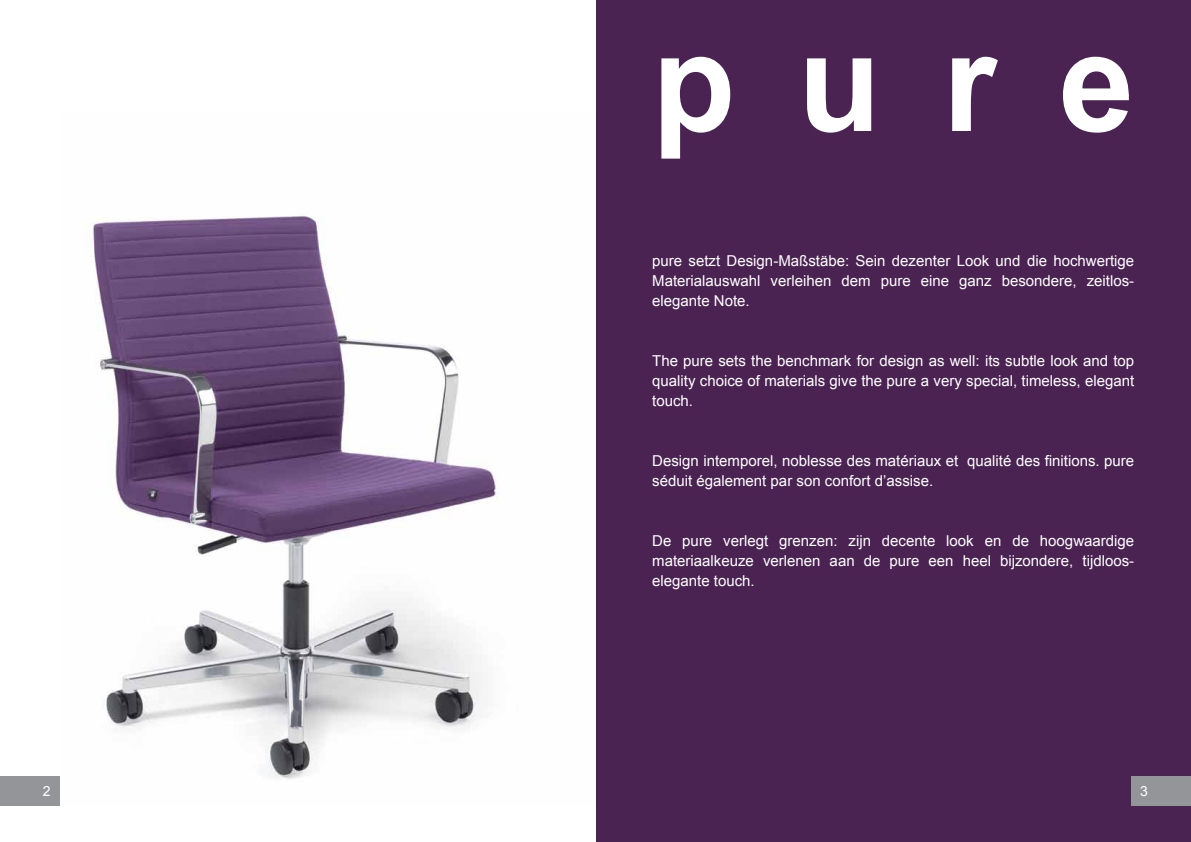
<style>
.page{position:relative;width:1191px;height:842px;background:#fff}
.page>*{position:absolute;margin:0;border:0;box-sizing:border-box;transform-origin:0 0}
.t1{font:700 140px "Arial";color:#fff}
.t2{font:15px/20px "Arial";color:#fff;text-align:justify}
.t3{font:14px "Arial";color:#fff}
.t4{font:700 11px "Arial";color:#fff}
</style>
<div class="page">
<img style="left:84px;top:216px;width:414px;height:563px">
<div style="left:596px;top:0;width:595px;height:842px;background:#4b2353"></div>
<div style="left:0;top:777px;width:59px;height:29px;background:#939598"></div>
<div style="left:1131px;top:777px;width:60px;height:29px;background:#939598"></div>
<h1 class="t1" style="left:652px;top:-10px;width:483px">pure</h1>
<p class="t2" style="left:652px;top:251px;width:483px">pure setzt Design-Maßstäbe: Sein dezenter Look und die hochwertige Materialauswahl verleihen dem pure eine ganz besondere, zeitlos&shy;elegante Note.</p>
<p class="t2" style="left:652px;top:351px;width:483px">The pure sets the benchmark for design as well: its subtle look and top quality choice of materials give the pure a very special, timeless, elegant touch.</p>
<p class="t2" style="left:652px;top:451px;width:483px">Design intemporel, noblesse des matériaux et qualité des finitions. pure séduit également par son confort d’assise.</p>
<p class="t2" style="left:652px;top:531px;width:483px">De pure verlegt grenzen: zijn decente look en de hoogwaardige materiaalkeuze verlenen aan de pure een heel bijzondere, tijdloos&shy;elegante touch.</p>
<p class="t3" style="left:43px;top:782px;width:9px">2</p>
<p class="t3" style="left:1140px;top:782px;width:9px">3</p>
<p class="t4" style="left:1141px;top:788px;width:8px">3</p>
</div>
